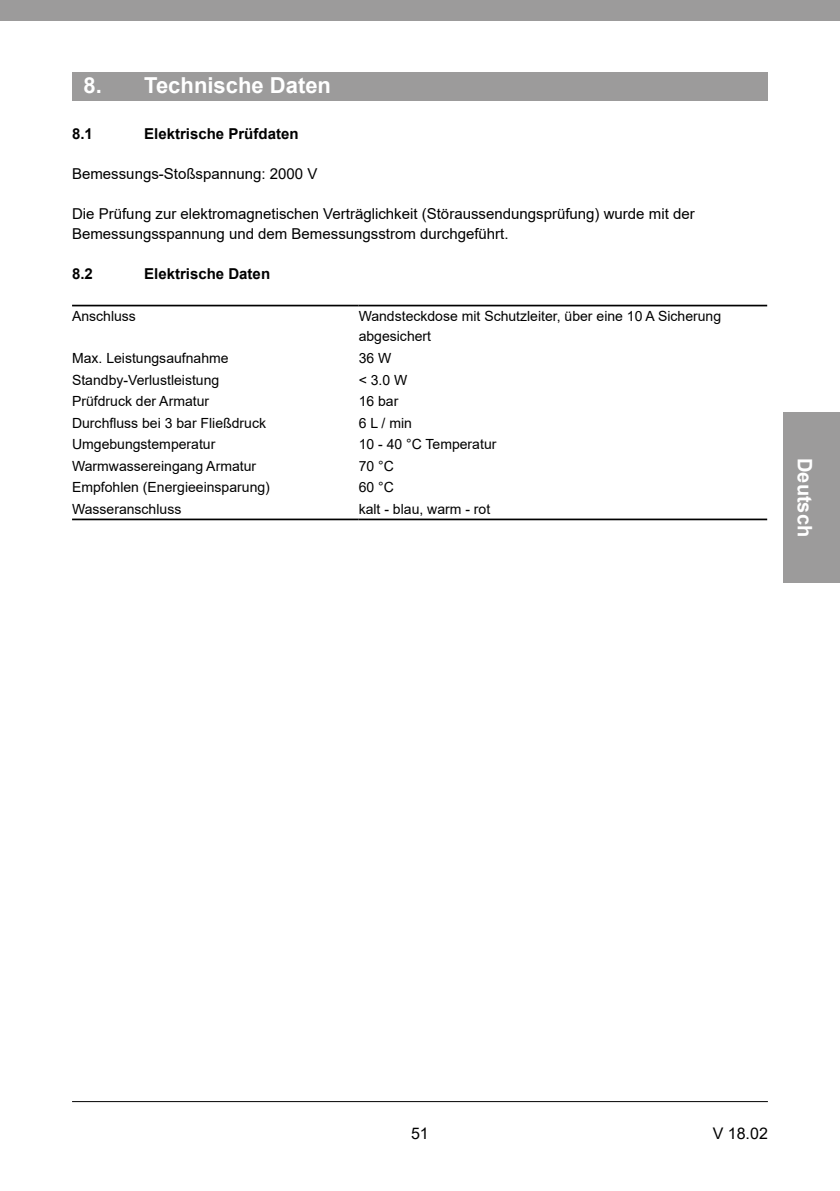
<style>
.page{position:relative;width:840px;height:1191px;background:#fff}
.page>*{position:absolute;margin:0;border:0;box-sizing:border-box;transform-origin:0 0}
.t1{font:700 22px "Arial";color:#fff}
.t2{font:700 20px "Arial";color:#fff}
.t3{font:16px "Arial";color:#000}
.t4{font:15px/20px "Arial";color:#000}
.t5{font:700 15px "Arial";color:#000}
.t6{font:14px/20px "Arial";color:#000}
</style>
<div class="page">
<div style="left:0;top:0;width:839px;height:21px;background:#9c9b9b"></div>
<hr style="left:72px;top:1101px;width:695px;height:1px;background:#000">
<div style="left:782px;top:412px;width:57px;height:170px;background:#9c9b9b"></div>
<div style="left:72px;top:72px;width:695px;height:28px;background:#9c9b9b"></div>
<hr style="left:72px;top:518px;width:286px;height:2px;background:#000">
<hr style="left:358px;top:518px;width:408px;height:2px;background:#000">
<hr style="left:72px;top:305px;width:286px;height:1px;background:#000">
<hr style="left:358px;top:305px;width:408px;height:1px;background:#000">
<h1 class="t1" style="left:83px;top:69px;width:249px">8. Technische Daten</h1>
<p class="t5" style="left:72px;top:123px;width:22px">8.1</p>
<p class="t5" style="left:144px;top:123px;width:156px">Elektrische Prüfdaten</p>
<p class="t4" style="left:72px;top:164px;width:247px">Bemessungs-Stoßspannung: 2000 V</p>
<p class="t4" style="left:72px;top:204px;width:623px">Die Prüfung zur elektromagnetischen Verträglichkeit (Störaussendungsprüfung) wurde mit der<br>Bemessungsspannung und dem Bemessungsstrom durchgeführt.</p>
<p class="t5" style="left:72px;top:263px;width:22px">8.2</p>
<p class="t5" style="left:144px;top:263px;width:127px">Elektrische Daten</p>
<p class="t6" style="left:72px;top:306px;width:65px">Anschluss</p>
<p class="t6" style="left:358px;top:306px;width:364px">Wandsteckdose mit Schutzleiter, über eine 10 A Sicherung abgesichert</p>
<p class="t6" style="left:72px;top:348px;width:158px">Max. Leistungsaufnahme</p>
<p class="t6" style="left:358px;top:348px;width:34px">36 W</p>
<p class="t6" style="left:72px;top:369px;width:149px">Standby-Verlustleistung</p>
<p class="t6" style="left:358px;top:369px;width:50px">&lt; 3.0 W</p>
<p class="t6" style="left:72px;top:391px;width:138px">Prüfdruck der Armatur</p>
<p class="t6" style="left:358px;top:391px;width:41px">16 bar</p>
<p class="t6" style="left:72px;top:412px;width:195px">Durchfluss bei 3 bar Fließdruck</p>
<p class="t6" style="left:358px;top:412px;width:55px">6 L / min</p>
<p class="t6" style="left:72px;top:434px;width:145px">Umgebungstemperatur</p>
<p class="t6" style="left:358px;top:434px;width:139px">10 - 40 °C Temperatur</p>
<p class="t6" style="left:72px;top:456px;width:185px">Warmwassereingang Armatur</p>
<p class="t6" style="left:358px;top:456px;width:37px">70 °C</p>
<p class="t6" style="left:72px;top:477px;width:199px">Empfohlen (Energieeinsparung)</p>
<p class="t6" style="left:358px;top:477px;width:37px">60 °C</p>
<p class="t6" style="left:72px;top:499px;width:111px">Wasseranschluss</p>
<p class="t6" style="left:358px;top:499px;width:133px">kalt - blau, warm - rot</p>
<h2 class="t2" style="left:818px;top:458px;width:80px;rotate:90deg">Deutsch</h2>
<p class="t3" style="left:411px;top:1122px;width:19px">51</p>
<p class="t3" style="left:712px;top:1122px;width:57px">V 18.02</p>
</div>
